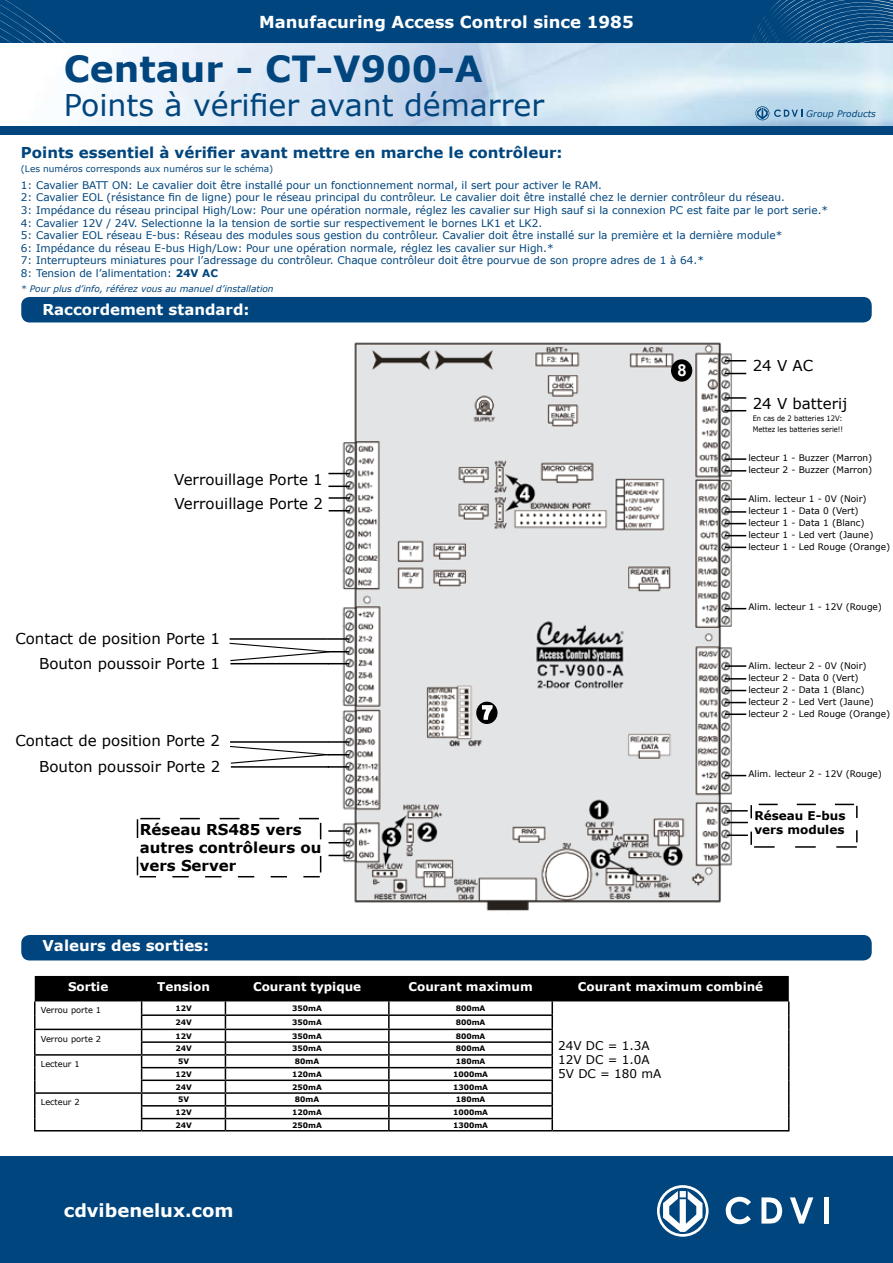
<style>
.page{position:relative;width:893px;height:1263px;background:#fff}
.page>*{position:absolute;margin:0;border:0;box-sizing:border-box;transform-origin:0 0}
.t1{font:700 36px "Verdana";color:#00457d}
.t2{font:30px "Verdana";color:#00457d}
.t3{font:700 18px "Verdana";color:#fff}
.t4{font:700 16.5px "Verdana";color:#fff}
.t5{font:700 16.5px "Arial";color:#fff}
.t6{font:15px/24.5px "Verdana";color:#000;text-align:right}
.t7{font:700 15px "Verdana";color:#fff}
.t8{font:700 15px "Verdana";color:#00457d}
.t9{font:700 15px/18px "Verdana";color:#000}
.t10{font:700 12px "Verdana";color:#fff}
.t11{font:12px/14.4px "Verdana";color:#000}
.t12{font:700 12px/14.4px "Verdana";color:#000}
.t13{font:10.5px/12.6px "Verdana";color:#00457d}
.t14{font:9px/12.3px "Verdana";color:#000}
.t15{font:italic 9px "Verdana";color:#00457d}
.t16{font:9px "Verdana";color:#00457d}
.t17{font:8.25px "Verdana";color:#000}
.t18{font:700 7.5px "Verdana";color:#000}
.t19{font:7.5px/10.5px "Verdana";color:#000;scale:.9 1}
.s1{font-weight:700}
</style>
<div class="page">
<img style="left:21px;top:297px;width:851px;height:835px">
<div style="left:21px;top:297px;width:851px;height:25px;background:#00457d;border-radius:9px"></div>
<img style="left:78px;top:43px;width:815px;height:83px">
<div style="left:0;top:0;width:893px;height:43px;background:#00457d"></div>
<div style="left:0;top:126px;width:893px;height:9px;background:#00457d"></div>
<svg style="left:0;top:0;width:65px;height:43px"></svg>
<svg style="left:751px;top:0;width:142px;height:43px"></svg>
<svg style="left:755px;top:106px;width:47px;height:14px"></svg>
<div style="left:0;top:1157px;width:893px;height:106px;background:#00457d"></div>
<svg style="left:726px;top:1197px;width:25px;height:27px"></svg>
<svg style="left:761px;top:1197px;width:21px;height:26px"></svg>
<svg style="left:790px;top:1197px;width:23px;height:26px"></svg>
<div style="left:824px;top:1197px;width:5px;height:26px;background:#fff"></div>
<svg style="left:657px;top:1185px;width:52px;height:52px"></svg>
<div style="left:477px;top:702px;width:20px;height:21px;background:#000;border-radius:50%"></div>
<div style="left:476px;top:702px;width:21px;height:22px;border:2px solid #000;border-radius:50%"></div>
<svg style="left:480px;top:704px;width:14px;height:17px"></svg>
<div style="left:671px;top:359px;width:21px;height:23px;border:2px solid #000;border-radius:50%"></div>
<svg style="left:674px;top:360px;width:16px;height:20px"></svg>
<svg style="left:725px;top:353px;width:91px;height:26px"></svg>
<svg style="left:725px;top:596px;width:147px;height:22px"></svg>
<svg style="left:725px;top:763px;width:147px;height:22px"></svg>
<svg style="left:170px;top:470px;width:180px;height:47px"></svg>
<hr style="left:328px;top:638px;width:21px;height:2px;background:#000">
<svg style="left:21px;top:629px;width:200px;height:46px"></svg>
<hr style="left:328px;top:766px;width:21px;height:2px;background:#000">
<hr style="left:328px;top:741px;width:21px;height:2px;background:#000">
<svg style="left:21px;top:731px;width:202px;height:47px"></svg>
<svg style="left:228px;top:642px;width:121px;height:22px"></svg>
<hr style="left:230px;top:638px;width:98px;height:2px;background:#000">
<hr style="left:230px;top:663px;width:99px;height:1px;background:#000">
<svg style="left:229px;top:745px;width:120px;height:19px"></svg>
<hr style="left:230px;top:741px;width:98px;height:2px;background:#000">
<hr style="left:231px;top:766px;width:98px;height:2px;background:#000">
<svg style="left:136px;top:817px;width:214px;height:62px"></svg>
<svg style="left:726px;top:804px;width:132px;height:44px"></svg>
<div style="left:21px;top:935px;width:851px;height:25px;background:#00457d;border-radius:9px"></div>
<svg style="left:34px;top:976px;width:755px;height:156px"></svg>
<svg style="left:725px;top:392px;width:147px;height:164px"></svg>
<svg style="left:725px;top:650px;width:147px;height:73px"></svg>
<h3 class="t7" style="left:273px;top:6px;width:349px">Manufacturing Access Control since 1985</h3>
<h3 class="t4" style="left:259px;top:11px;width:376px">Manufacuring Access Control since 1985</h3>
<h1 class="t1" style="left:64px;top:46px;width:420px">Centaur - CT-V900-A</h1>
<h2 class="t2" style="left:64px;top:86px;width:482px">Points à vérifier avant démarrer</h2>
<p class="t15" style="left:806px;top:108px;width:71px">Group Products</p>
<h3 class="t8" style="left:21px;top:143px;width:543px">Points essentiel à vérifier avant mettre en marche le contrôleur:</h3>
<p class="t16" style="left:21px;top:163px;width:254px">(Les numéros corresponds aux numéros sur le schéma)</p>
<p class="t13" style="left:21px;top:178px;width:809px">1: Cavalier BATT ON: Le cavalier doit être installé pour un fonctionnement normal, il sert pour activer le RAM.<br>2: Cavalier EOL (résistance fin de ligne) pour le réseau principal du contrôleur. Le cavalier doit être installé chez le dernier contrôleur du réseau.<br>3: Impédance du réseau principal High/Low: Pour une opération normale, réglez les cavalier sur High sauf si la connexion PC est faite par le port serie.* 4: Cavalier 12V / 24V. Selectionne la la tension de sortie sur respectivement le bornes LK1 et LK2.<br>5: Cavalier EOL réseau E-bus: Réseau des modules sous gestion du contrôleur. Cavalier doit être installé sur la première et la dernière module*<br>6: Impédance du réseau E-bus High/Low: Pour une opération normale, réglez les cavalier sur High.*<br>7: Interrupteurs miniatures pour l’adressage du contrôleur. Chaque contrôleur doit être pourvue de son propre adres de 1 à 64.*<br>8: Tension de l’alimentation: <span class="s1">24V AC</span></p>
<p class="t15" style="left:21px;top:283px;width:254px">* Pour plus d’info, référez vous au manuel d’installation</p>
<h3 class="t7" style="left:43px;top:300px;width:208px">Raccordement standard:</h3>
<h3 class="t6" style="left:174px;top:467px;width:150px;text-align:left">Verrouillage Porte 1<br>Verrouillage Porte 2</h3>
<h3 class="t6" style="left:15px;top:625px;width:206px">Contact de position Porte 1<br>Bouton poussoir Porte 1</h3>
<h3 class="t6" style="left:15px;top:727px;width:206px;line-height:26.1px">Contact de position Porte 2<br>Bouton poussoir Porte 2</h3>
<h3 class="t9" style="left:140px;top:819px;width:183px">Réseau RS485 vers autres contrôleurs ou vers Server</h3>
<h3 class="t5" style="left:677px;top:359px;width:11px">8</h3>
<h3 class="t6" style="left:753px;top:353px;width:62px">24 V AC</h3>
<h3 class="t6" style="left:753px;top:391px;width:96px">24 V batterij</h3>
<p class="t19" style="left:753px;top:413px;width:102px">En cas de 2 batteries 12V:<br>Mettez les batteries serie!!</p>
<p class="t14" style="left:748px;top:452px;width:125px;line-height:11.9px">lecteur 1 - Buzzer (Marron) lecteur 2 - Buzzer (Marron)</p>
<p class="t14" style="left:748px;top:492px;width:120px">Alim. lecteur 1 - 0V (Noir) lecteur 1 - Data 0 (Vert) lecteur 1 - Data 1 (Blanc)</p>
<p class="t14" style="left:748px;top:528px;width:143px;line-height:11.9px">lecteur 1 - Led vert (Jaune) lecteur 1 - Led Rouge (Orange)</p>
<p class="t14" style="left:748px;top:601px;width:135px">Alim. lecteur 1 - 12V (Rouge)</p>
<p class="t14" style="left:748px;top:659px;width:120px">Alim. lecteur 2 - 0V (Noir) lecteur 2 - Data 0 (Vert) lecteur 2 - Data 1 (Blanc)</p>
<p class="t14" style="left:748px;top:695px;width:143px;line-height:11.9px">lecteur 2 - Led Vert (Jaune) lecteur 2 - Led Rouge (Orange)</p>
<p class="t14" style="left:748px;top:767px;width:135px">Alim. lecteur 2 - 12V (Rouge)</p>
<p class="t12" style="left:754px;top:808px;width:93px">Réseau E-bus vers modules</p>
<h3 class="t7" style="left:43px;top:936px;width:168px">Valeurs des sorties:</h3>
<p class="t10" style="left:68px;top:979px;width:42px">Sortie</p>
<p class="t10" style="left:157px;top:979px;width:54px">Tension</p>
<p class="t10" style="left:253px;top:979px;width:110px">Courant typique</p>
<p class="t10" style="left:408px;top:979px;width:126px">Courant maximum</p>
<p class="t10" style="left:578px;top:979px;width:187px">Courant maximum combiné</p>
<p class="t17" style="left:41px;top:1005px;width:62px">Verrou porte 1</p>
<p class="t18" style="left:175px;top:1003px;width:18px">12V</p>
<p class="t18" style="left:292px;top:1003px;width:31px">350mA</p>
<p class="t18" style="left:456px;top:1003px;width:31px">800mA</p>
<p class="t11" style="left:558px;top:1038px;width:104px">24V DC = 1.3A<br>12V DC = 1.0A<br>5V DC = 180 mA</p>
<p class="t18" style="left:175px;top:1018px;width:18px">24V</p>
<p class="t18" style="left:292px;top:1018px;width:31px">350mA</p>
<p class="t18" style="left:456px;top:1018px;width:31px">800mA</p>
<p class="t17" style="left:41px;top:1033px;width:62px">Verrou porte 2</p>
<p class="t18" style="left:175px;top:1031px;width:18px">12V</p>
<p class="t18" style="left:292px;top:1031px;width:31px">350mA</p>
<p class="t18" style="left:456px;top:1031px;width:31px">800mA</p>
<p class="t18" style="left:175px;top:1044px;width:18px">24V</p>
<p class="t18" style="left:292px;top:1044px;width:31px">350mA</p>
<p class="t18" style="left:456px;top:1044px;width:31px">800mA</p>
<p class="t17" style="left:41px;top:1059px;width:40px">Lecteur 1</p>
<p class="t18" style="left:178px;top:1057px;width:13px">5V</p>
<p class="t18" style="left:295px;top:1057px;width:26px">80mA</p>
<p class="t18" style="left:456px;top:1057px;width:31px">180mA</p>
<p class="t18" style="left:175px;top:1069px;width:18px">12V</p>
<p class="t18" style="left:292px;top:1069px;width:31px">120mA</p>
<p class="t18" style="left:453px;top:1069px;width:37px">1000mA</p>
<p class="t18" style="left:175px;top:1082px;width:18px">24V</p>
<p class="t18" style="left:292px;top:1082px;width:31px">250mA</p>
<p class="t18" style="left:453px;top:1082px;width:37px">1300mA</p>
<p class="t17" style="left:41px;top:1097px;width:40px">Lecteur 2</p>
<p class="t18" style="left:178px;top:1095px;width:13px">5V</p>
<p class="t18" style="left:295px;top:1095px;width:26px">80mA</p>
<p class="t18" style="left:456px;top:1095px;width:31px">180mA</p>
<p class="t18" style="left:175px;top:1107px;width:18px">12V</p>
<p class="t18" style="left:292px;top:1107px;width:31px">120mA</p>
<p class="t18" style="left:453px;top:1107px;width:37px">1000mA</p>
<p class="t18" style="left:175px;top:1120px;width:18px">24V</p>
<p class="t18" style="left:292px;top:1120px;width:31px">250mA</p>
<p class="t18" style="left:453px;top:1120px;width:37px">1300mA</p>
<h3 class="t3" style="left:64px;top:1199px;width:171px">cdvibenelux.com</h3>
</div>
